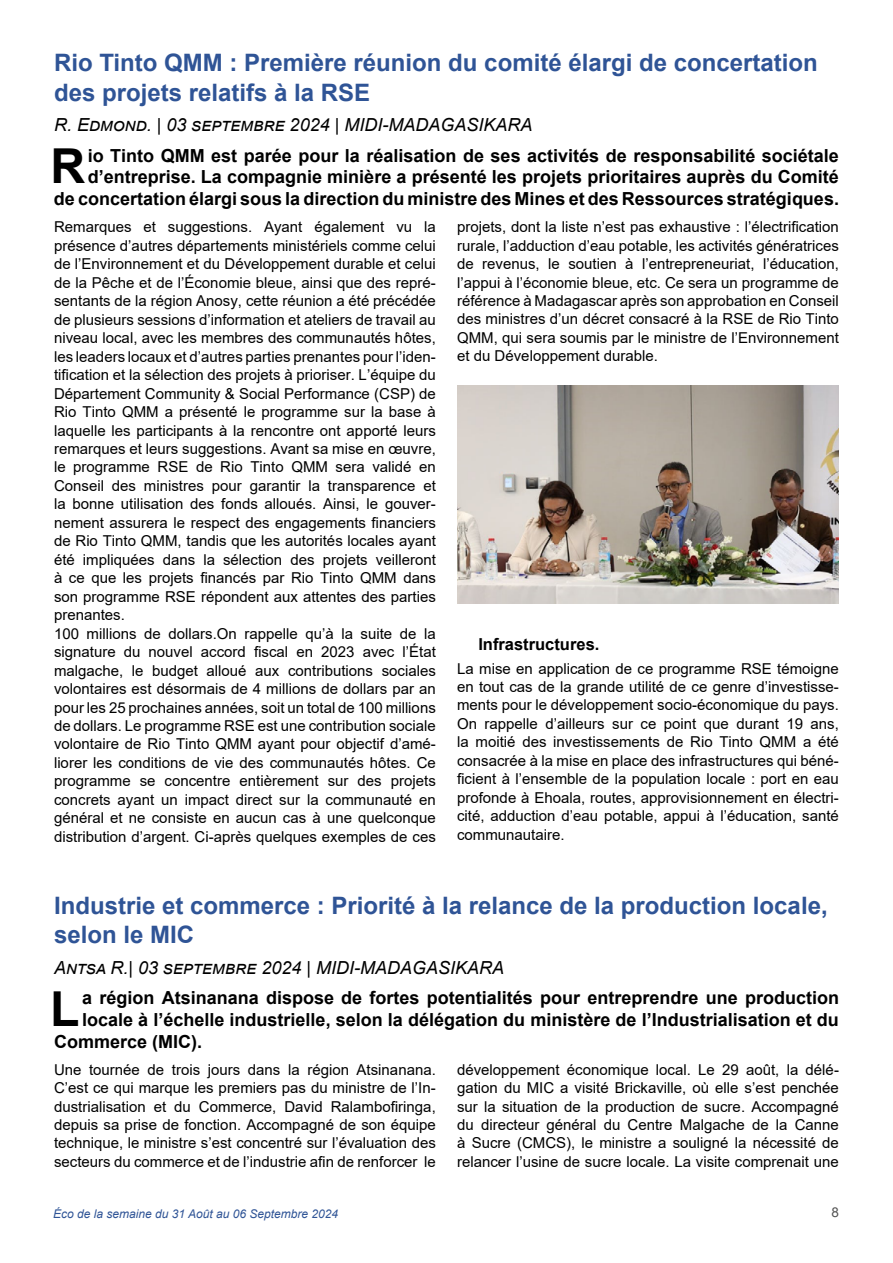
<style>
.page{position:relative;width:893px;height:1263px;background:#fff}
.page>*{position:absolute;margin:0;border:0;box-sizing:border-box;transform-origin:0 0}
.t1{font:700 48.15px "Arial";color:#000}
.t2{font:700 24px/29.2px "Arial";color:#2f5496}
.t3{font:700 18px/21.8px "Arial";color:#000;text-align:right}
.t4{font:italic 18px "Arial";color:#000}
.t5{font:700 16.5px "Arial";color:#000}
.t6{font:15px/18.5px "Arial";color:#000;text-align:justify}
.t7{font:13.5px "Arial";color:#525252}
.t8{font:italic 12px "Arial";color:#2f5496}
</style>
<div class="page">
<img style="left:457px;top:386px;width:382px;height:217px">
<h2 class="t2" style="left:54px;top:49px;width:765px">Rio Tinto QMM : Première réunion du comité élargi de concertation des projets relatifs à la RSE</h2>
<p class="t4" style="left:54px;top:113px;width:480px">R. Edmond. | 03 septembre 2024 | MIDI-MADAGASIKARA</p>
<h1 class="t1" style="left:50px;top:133px;width:36px">R</h1>
<p class="t3" style="left:54px;top:145px;width:786px">io Tinto QMM est parée pour la réalisation de ses activités de responsabilité sociétale d’entreprise. La compagnie minière a présenté les projets prioritaires auprès du Comité<br>de concertation élargi sous la direction du ministre des Mines et des Ressources stratégiques.</p>
<p class="t6" style="left:54px;top:218px;width:383px;text-align:left">Remarques et suggestions. Ayant également vu la présence d’autres départements ministériels comme celui de l’Environnement et du Développement durable et celui de la Pêche et de l’Économie bleue, ainsi que des repré&shy;sentants de la région Anosy, cette réunion a été précédée de plusieurs sessions d’information et ateliers de travail au niveau local, avec les membres des communautés hôtes, les leaders locaux et d’autres parties prenantes pour l’iden&shy;tification et la sélection des projets à prioriser. L’équipe du Département Community &amp; Social Performance (CSP) de Rio Tinto QMM a présenté le programme sur la base à laquelle les participants à la rencontre ont apporté leurs remarques et leurs suggestions. Avant sa mise en œuvre, le programme RSE de Rio Tinto QMM sera validé en Conseil des ministres pour garantir la transparence et la bonne utilisation des fonds alloués. Ainsi, le gouver&shy;nement assurera le respect des engagements financiers de Rio Tinto QMM, tandis que les autorités locales ayant été impliquées dans la sélection des projets veilleront à ce que les projets financés par Rio Tinto QMM dans son programme RSE répondent aux attentes des parties prenantes.<br>100 millions de dollars.On rappelle qu’à la suite de la signature du nouvel accord fiscal en 2023 avec l’État malgache, le budget alloué aux contributions sociales volontaires est désormais de 4 millions de dollars par an pour les 25 prochaines années, soit un total de 100 millions de dollars. Le programme RSE est une contribution sociale volontaire de Rio Tinto QMM ayant pour objectif d’amé&shy;liorer les conditions de vie des communautés hôtes. Ce programme se concentre entièrement sur des projets concrets ayant un impact direct sur la communauté en général et ne consiste en aucun cas à une quelconque distribution d’argent. Ci-après quelques exemples de ces</p>
<p class="t6" style="left:457px;top:218px;width:383px">projets, dont la liste n’est pas exhaustive : l’électrification rurale, l’adduction d’eau potable, les activités génératrices de revenus, le soutien à l’entrepreneuriat, l’éducation, l’appui à l’économie bleue, etc. Ce sera un programme de référence à Madagascar après son approbation en Conseil des ministres d’un décret consacré à la RSE de Rio Tinto QMM, qui sera soumis par le ministre de l’Environnement et du Développement durable.</p>
<p class="t5" style="left:478px;top:632px;width:123px">Infrastructures.</p>
<p class="t6" style="left:457px;top:659px;width:383px">La mise en application de ce programme RSE témoigne en tout cas de la grande utilité de ce genre d’investisse&shy;ments pour le développement socio-économique du pays.<br>On rappelle d’ailleurs sur ce point que durant 19 ans, la moitié des investissements de Rio Tinto QMM a été consacrée à la mise en place des infrastructures qui béné&shy;ficient à l’ensemble de la population locale : port en eau profonde à Ehoala, routes, approvisionnement en électri&shy;cité, adduction d’eau potable, appui à l’éducation, santé communautaire.</p>
<h2 class="t2" style="left:54px;top:891px;width:775px">Industrie et commerce : Priorité à la relance de la production locale, selon le MIC</h2>
<p class="t4" style="left:54px;top:956px;width:452px">Antsa R.| 03 septembre 2024 | MIDI-MADAGASIKARA</p>
<h1 class="t1" style="left:50px;top:975px;width:31px">L</h1>
<p class="t3" style="left:82px;top:987px;width:758px">a région Atsinanana dispose de fortes potentialités pour entreprendre une production</p>
<p class="t3" style="left:82px;top:1009px;width:758px">locale à l’échelle industrielle, selon la délégation du ministère de l’Industrialisation et du</p>
<p class="t3" style="left:54px;top:1031px;width:150px">Commerce (MIC).</p>
<p class="t6" style="left:54px;top:1060px;width:383px">Une tournée de trois jours dans la région Atsinanana.<br>C’est ce qui marque les premiers pas du ministre de l’In&shy;dustrialisation et du Commerce, David Ralambofiringa, depuis sa prise de fonction. Accompagné de son équipe technique, le ministre s’est concentré sur l’évaluation des secteurs du commerce et de l’industrie afin de renforcer le</p>
<p class="t6" style="left:457px;top:1060px;width:383px">développement économique local. Le 29 août, la délé&shy;gation du MIC a visité Brickaville, où elle s’est penchée sur la situation de la production de sucre. Accompagné du directeur général du Centre Malgache de la Canne à Sucre (CMCS), le ministre a souligné la nécessité de relancer l’usine de sucre locale. La visite comprenait une</p>
<p class="t8" style="left:53px;top:1205px;width:287px">Éco de la semaine du 31 Août au 06 Septembre 2024</p>
<p class="t7" style="left:831px;top:1203px;width:9px">8</p>
</div>
